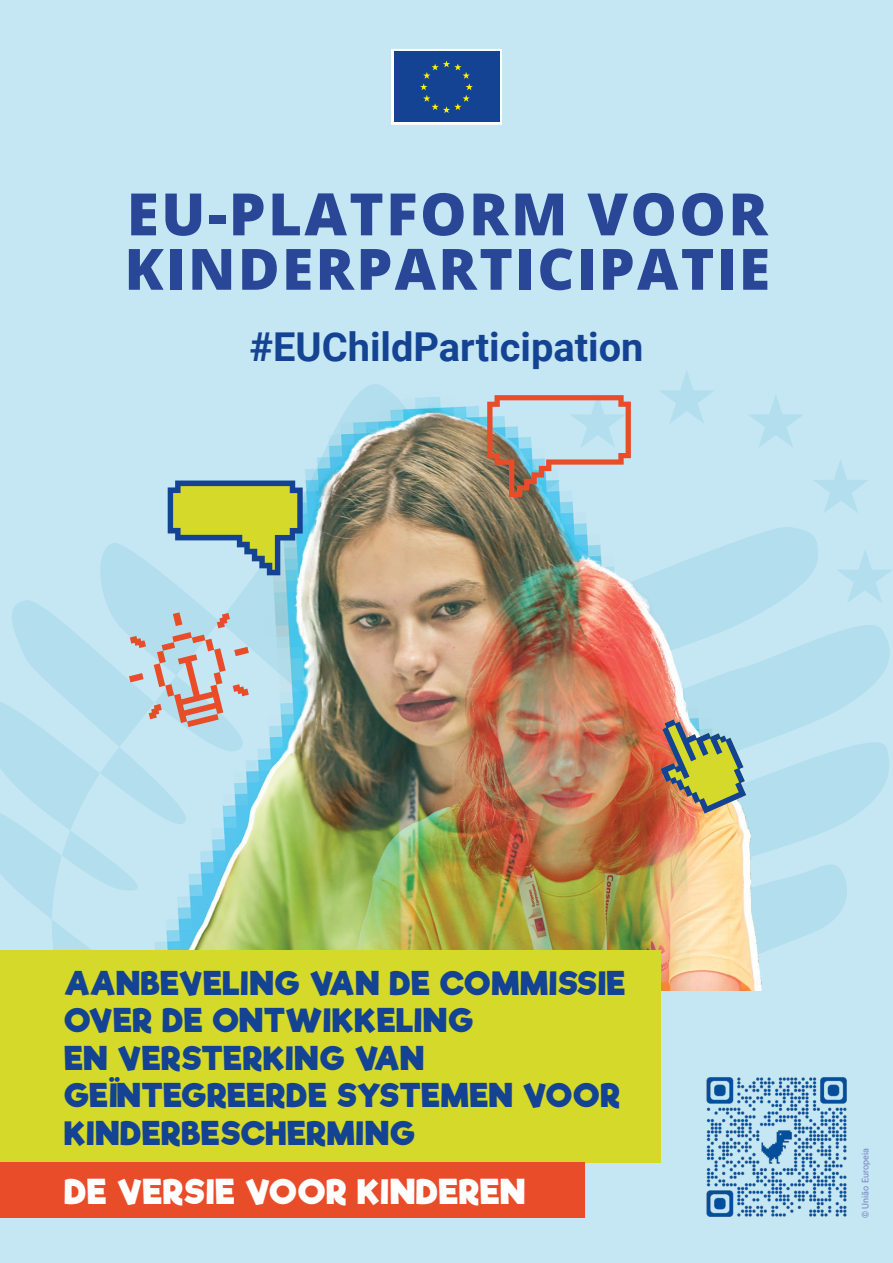
<style>
.page{position:relative;width:893px;height:1263px;background:#c5e6f3}
.page>*{position:absolute;margin:0;border:0;box-sizing:border-box;transform-origin:0 0}
.t1{font:800 58.5px "Open Sans";letter-spacing:.04em;color:#294697}
.t2{font:800 57px "Open Sans";letter-spacing:.04em;color:#294697}
.EUChildParticipation_roboto{font:700 39.75px "Roboto";color:#134392}
.t3{font:700 33px "Riffic";color:#fff}
.t4{font:700 31.5px/37.5px "Riffic";color:#134392}
.image_copyright{font:9px "Roboto";color:#7883bd}
</style>
<div class="page">
<svg style="left:51px;top:920px;width:76px;height:31px"></svg>
<svg style="left:660px;top:603px;width:230px;height:426px"></svg>
<svg style="left:685px;top:371px;width:207px;height:232px"></svg>
<img style="left:127px;top:377px;width:639px;height:614px">
<svg style="left:487px;top:395px;width:144px;height:102px"></svg>
<svg style="left:0;top:480px;width:303px;height:439px"></svg>
<svg style="left:660px;top:719px;width:86px;height:94px;background:#a4a370"></svg>
<div style="left:0;top:951px;width:660px;height:212px;background:#d5da2a"></div>
<div style="left:0;top:1163px;width:585px;height:55px;background:#e94c28"></div>
<img style="left:706px;top:1077px;width:141px;height:140px">
<svg style="left:391px;top:49px;width:111px;height:76px;background:#315b9a"></svg>
<p class="t1" style="left:127px;top:170px;width:643px">EU-PLATFORM VOOR</p>
<p class="t2" style="left:124px;top:226px;width:647px">KINDERPARTICIPATIE</p>
<p class="EUChildParticipation_roboto" style="left:249px;top:319px;width:395px">#EUChildParticipation</p>
<p class="t4" style="left:64px;top:965px;width:563px">AANBEVELING VAN DE COMMISSIE<br>OVER DE ONTWIKKELING<br>EN VERSTERKING VAN<br>GEÏNTEGREERDE SYSTEMEN VOOR<br>KINDERBESCHERMING</p>
<p class="t3" style="left:64px;top:1171px;width:463px">DE VERSIE VOOR KINDEREN</p>
<p class="image_copyright" style="left:859px;top:1218px;width:71px;rotate:-90deg">© União Europeia</p>
</div>
